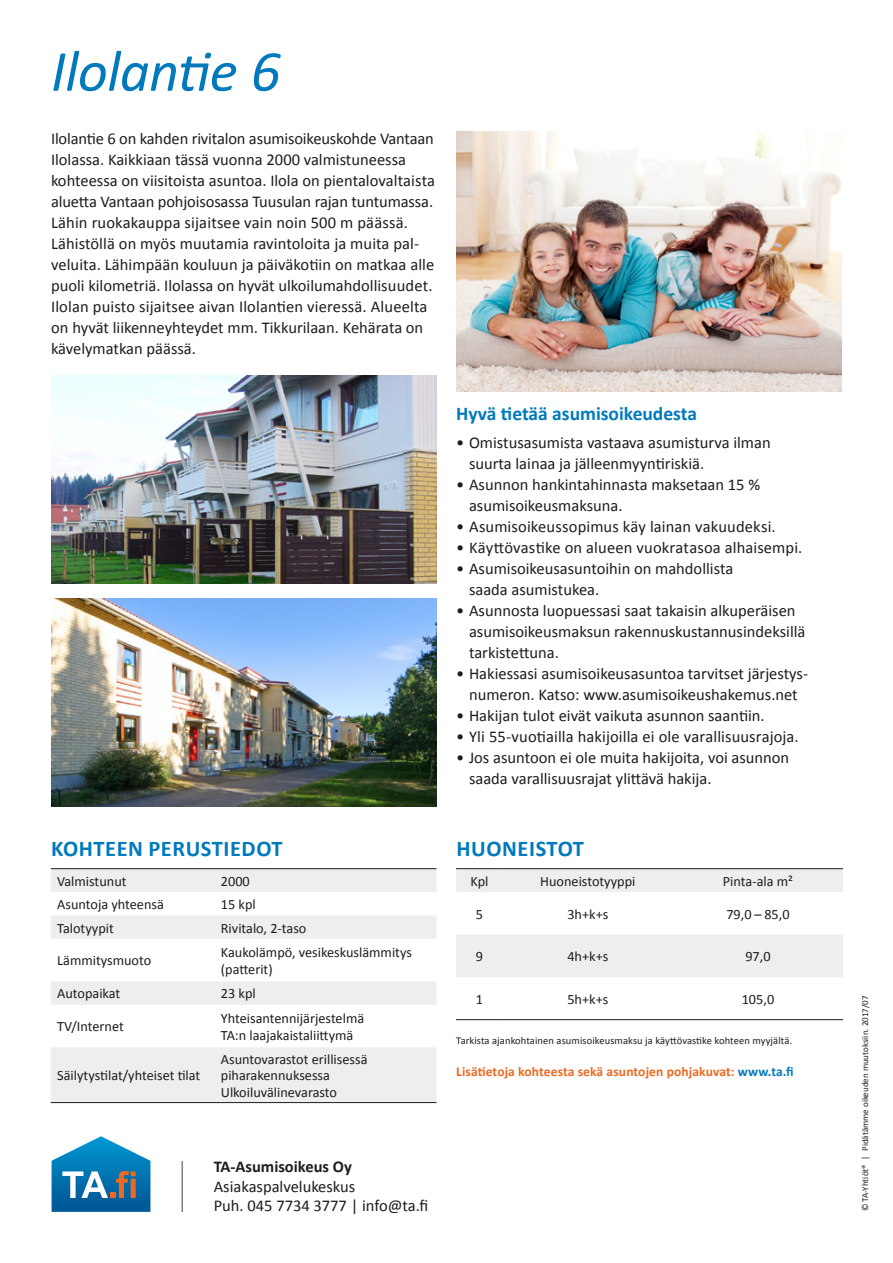
<style>
.page{position:relative;width:893px;height:1263px;background:#fff}
.page>*{position:absolute;margin:0;border:0;box-sizing:border-box;transform-origin:0 0}
.Otsikko1{font:italic 58.5px "Calibri";letter-spacing:-.015em;color:#007abc}
.Otsikko_2{font:700 22.5px "Calibri";letter-spacing:.025em;color:#007abc}
.Väliotsikko{font:700 19.5px "Calibri";color:#007abc}
.leipis_bullets{font:16.5px/21px "Calibri";color:#1d1d1b}
.leipis{font:16.5px/21px "Calibri";color:#1d1d1b}
.yhteystiedot{font:16.5px "Calibri";color:#1d1d1b}
.yhteystiedot-2{font:700 16.5px "Calibri";color:#1d1d1b}
.taulukko_vasen_tasa{font:14.25px/16.5px "Calibri";color:#1d1d1b}
.taulukko_keskitetty{font:14.25px "Calibri";color:#1d1d1b}
.teksti_7pt{font:700 13.5px "Calibri";letter-spacing:.01em;color:#ed6921}
.teksti_7pt-2{font:10.5px "Calibri";letter-spacing:.01em;color:#1d1d1b}
.teksti_6pt{font:9px "Calibri";color:#1d1d1b}
.s1{color:#007abc}
</style>
<div class="page">
<svg style="left:456px;top:869px;width:387px;height:108px"></svg>
<hr style="left:456px;top:868px;width:47px;height:1px;background:#1d1d1b">
<hr style="left:503px;top:868px;width:170px;height:1px;background:#1d1d1b">
<hr style="left:673px;top:868px;width:170px;height:1px;background:#1d1d1b">
<hr style="left:456px;top:1019px;width:47px;height:1px;background:#1d1d1b">
<hr style="left:503px;top:1019px;width:170px;height:1px;background:#1d1d1b">
<hr style="left:673px;top:1019px;width:170px;height:1px;background:#1d1d1b">
<svg style="left:51px;top:869px;width:385px;height:233px;fill:#eee"></svg>
<hr style="left:51px;top:868px;width:170px;height:1px;background:#1d1d1b">
<hr style="left:221px;top:868px;width:215px;height:1px;background:#1d1d1b">
<hr style="left:51px;top:1102px;width:170px;height:1px;background:#1d1d1b">
<hr style="left:221px;top:1102px;width:215px;height:1px;background:#1d1d1b">
<img style="left:456px;top:132px;width:386px;height:259px">
<img style="left:51px;top:375px;width:386px;height:209px">
<img style="left:51px;top:598px;width:386px;height:209px">
<svg style="left:52px;top:1136px;width:98px;height:76px"></svg>
<hr style="left:182px;top:1161px;width:1px;height:51px;background:#7c7b7b">
<p class="Otsikko1" style="left:51px;top:31px;width:231px">Ilolantie 6</p>
<p class="leipis" style="left:51px;top:128px;width:386px">Ilolantie 6 on kahden rivitalon asumisoikeuskohde Vantaan Ilolassa. Kaikkiaan tässä vuonna 2000 valmistuneessa kohteessa on viisitoista asuntoa. Ilola on pientalovaltaista aluetta Vantaan pohjoisosassa Tuusulan rajan tuntumassa.<br>Lähin ruokakauppa sijaitsee vain noin 500 m päässä.<br>Lähistöllä on myös muutamia ravintoloita ja muita pal&shy;veluita. Lähimpään kouluun ja päiväkotiin on matkaa alle puoli kilometriä. Ilolassa on hyvät ulkoilumahdollisuudet.<br>Ilolan puisto sijaitsee aivan Ilolantien vieressä. Alueelta on hyvät liikenneyhteydet mm. Tikkurilaan. Kehärata on kävelymatkan päässä.</p>
<p class="Otsikko_2" style="left:51px;top:834px;width:233px">KOHTEEN PERUSTIEDOT</p>
<p class="taulukko_vasen_tasa" style="left:57px;top:873px;width:71px">Valmistunut</p>
<p class="taulukko_vasen_tasa" style="left:221px;top:873px;width:30px">2000</p>
<p class="taulukko_vasen_tasa" style="left:57px;top:896px;width:108px">Asuntoja yhteensä</p>
<p class="taulukko_vasen_tasa" style="left:221px;top:896px;width:36px">15 kpl</p>
<p class="taulukko_vasen_tasa" style="left:57px;top:919px;width:58px">Talotyypit</p>
<p class="taulukko_vasen_tasa" style="left:221px;top:919px;width:87px">Rivitalo, 2-taso</p>
<p class="taulukko_vasen_tasa" style="left:57px;top:952px;width:96px">Lämmitysmuoto</p>
<p class="taulukko_vasen_tasa" style="left:221px;top:944px;width:193px">Kaukolämpö, vesikeskuslämmitys (patterit)</p>
<p class="taulukko_vasen_tasa" style="left:57px;top:985px;width:65px">Autopaikat</p>
<p class="taulukko_vasen_tasa" style="left:221px;top:985px;width:36px">23 kpl</p>
<p class="taulukko_vasen_tasa" style="left:57px;top:1018px;width:68px">TV/Internet</p>
<p class="taulukko_vasen_tasa" style="left:221px;top:1010px;width:145px">Yhteisantennijärjestelmä<br>TA:n laajakaistaliittymä</p>
<p class="taulukko_vasen_tasa" style="left:57px;top:1067px;width:145px">Säilytystilat/yhteiset tilat</p>
<p class="taulukko_vasen_tasa" style="left:221px;top:1051px;width:148px">Asuntovarastot erillisessä piharakennuksessa</p>
<p class="taulukko_vasen_tasa" style="left:221px;top:1084px;width:118px">Ulkoiluvälinevarasto</p>
<p class="Väliotsikko" style="left:456px;top:401px;width:242px">Hyvä tietää asumisoikeudesta</p>
<p class="leipis_bullets" style="left:469px;top:432px;width:303px;text-indent:-13px">• Omistusasumista vastaava asumisturva ilman suurta lainaa ja jälleenmyyntiriskiä.</p>
<p class="leipis_bullets" style="left:469px;top:474px;width:293px;text-indent:-13px">• Asunnon hankintahinnasta maksetaan 15 % asumisoikeusmaksuna.</p>
<p class="leipis_bullets" style="left:456px;top:516px;width:321px">• Asumisoikeussopimus käy lainan vakuudeksi.</p>
<p class="leipis_bullets" style="left:456px;top:537px;width:348px">• Käyttövastike on alueen vuokratasoa alhaisempi.</p>
<p class="leipis_bullets" style="left:469px;top:558px;width:266px;text-indent:-13px">• Asumisoikeusasuntoihin on mahdollista saada asumistukea.</p>
<p class="leipis_bullets" style="left:469px;top:600px;width:338px;text-indent:-13px">• Asunnosta luopuessasi saat takaisin alkuperäisen asumisoikeusmaksun rakennuskustannusindeksillä tarkistettuna.</p>
<p class="leipis_bullets" style="left:456px;top:663px;width:353px;text-align:center">• Hakiessasi asumisoikeusasuntoa tarvitset järjestys&shy;numeron. Katso: www.asumisoikeushakemus.net</p>
<p class="leipis_bullets" style="left:456px;top:705px;width:310px">• Hakijan tulot eivät vaikuta asunnon saantiin.</p>
<p class="leipis_bullets" style="left:456px;top:726px;width:344px">• Yli 55-vuotiailla hakijoilla ei ole varallisuusrajoja.</p>
<p class="leipis_bullets" style="left:469px;top:747px;width:322px;text-indent:-13px">• Jos asuntoon ei ole muita hakijoita, voi asunnon saada varallisuusrajat ylittävä hakija.</p>
<p class="Otsikko_2" style="left:456px;top:834px;width:129px">HUONEISTOT</p>
<p class="taulukko_keskitetty" style="left:470px;top:872px;width:19px">Kpl</p>
<p class="taulukko_keskitetty" style="left:540px;top:872px;width:97px">Huoneistotyyppi</p>
<p class="taulukko_keskitetty" style="left:723px;top:872px;width:72px">Pinta-ala m²</p>
<p class="taulukko_keskitetty" style="left:476px;top:905px;width:9px">5</p>
<p class="taulukko_keskitetty" style="left:567px;top:905px;width:42px">3h+k+s</p>
<p class="taulukko_keskitetty" style="left:726px;top:905px;width:65px">79,0 – 85,0</p>
<p class="taulukko_keskitetty" style="left:476px;top:947px;width:9px">9</p>
<p class="taulukko_keskitetty" style="left:567px;top:947px;width:42px">4h+k+s</p>
<p class="taulukko_keskitetty" style="left:745px;top:947px;width:27px">97,0</p>
<p class="taulukko_keskitetty" style="left:476px;top:990px;width:9px">1</p>
<p class="taulukko_keskitetty" style="left:567px;top:990px;width:42px">5h+k+s</p>
<p class="taulukko_keskitetty" style="left:742px;top:990px;width:34px">105,0</p>
<p class="teksti_7pt-2" style="left:456px;top:1034px;width:337px">Tarkista ajankohtainen asumisoikeusmaksu ja käyttövastike kohteen myyjältä.</p>
<p class="teksti_7pt" style="left:456px;top:1063px;width:339px">Lisätietoja kohteesta sekä asuntojen pohjakuvat: <span class="s1">www.ta.fi</span></p>
<p class="yhteystiedot-2" style="left:214px;top:1156px;width:140px">TA-Asumisoikeus Oy</p>
<p class="yhteystiedot" style="left:214px;top:1175px;width:143px">Asiakaspalvelukeskus</p>
<p class="yhteystiedot" style="left:214px;top:1195px;width:216px">Puh. 045 7734 3777 | info@ta.fi</p>
<p class="teksti_6pt" style="left:859px;top:1211px;width:217px;rotate:-90deg">© TA-Yhtiöt® | Pidätämme oikeuden muutoksiin. 2017/07</p>
</div>
